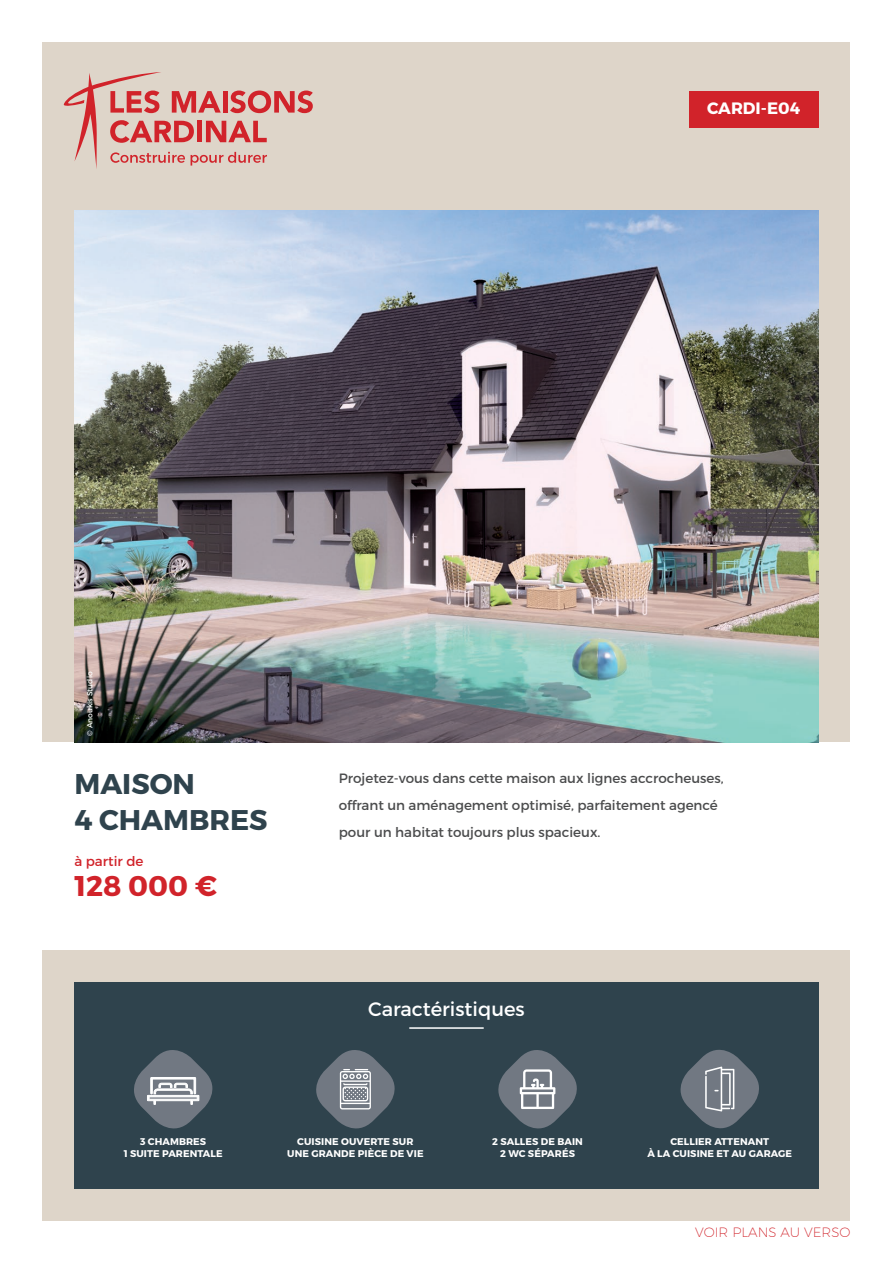
<style>
.page{position:relative;width:893px;height:1263px;background:#fff}
.page>*{position:absolute;margin:0;border:0;box-sizing:border-box;transform-origin:0 0}
.maison_x_chambres{font:700 28.5px "Montserrat";color:#2f434d}
.prix{font:700 28.5px "Montserrat";color:#d1232a}
.caractéristiques{font:19.5px "Montserrat";color:#fff}
.ref__fiche{font:700 16.5px "Montserrat";color:#fff}
.texte_descriptif{font:13.5px/27px "Montserrat";color:#4b4c4d}
.t1{font:200 13.5px "Montserrat";color:#d1232a}
.à_partir_de{font:13.5px "Montserrat";color:#d1232a}
.légendes_caractérist{font:700 9.75px/12px "Montserrat";letter-spacing:.01em;color:#fff;text-align:center}
.t2{font:7.5px "Montserrat";color:#fff}
</style>
<div class="page">
<div style="left:43px;top:950px;width:807px;height:270px;background:#ded5c9"></div>
<div style="left:74px;top:982px;width:745px;height:206px;background:#2f434d"></div>
<div style="left:43px;top:43px;width:807px;height:699px;background:#ded5c9"></div>
<img style="left:74px;top:210px;width:745px;height:532px">
<hr style="left:409px;top:1027px;width:75px;height:2px;background:#fff">
<svg style="left:64px;top:72px;width:249px;height:97px"></svg>
<div style="left:689px;top:91px;width:130px;height:36px;background:#d1232a"></div>
<svg style="left:134px;top:1050px;width:79px;height:79px"></svg>
<svg style="left:680px;top:1049px;width:79px;height:80px"></svg>
<svg style="left:316px;top:1050px;width:79px;height:79px"></svg>
<svg style="left:498px;top:1050px;width:79px;height:79px"></svg>
<p class="ref__fiche" style="left:707px;top:98px;width:95px">CARDI-E04</p>
<p class="t2" style="left:85px;top:736px;width:66px;rotate:-90deg">© Anoukis Studio</p>
<p class="maison_x_chambres" style="left:74px;top:766px;width:122px">MAISON</p>
<p class="maison_x_chambres" style="left:74px;top:802px;width:195px">4 CHAMBRES</p>
<p class="à_partir_de" style="left:74px;top:853px;width:71px">à partir de</p>
<p class="prix" style="left:74px;top:868px;width:144px">128 000 €</p>
<p class="texte_descriptif" style="left:339px;top:765px;width:386px">Projetez-vous dans cette maison aux lignes accrocheuses, offrant un aménagement optimisé, parfaitement agencé pour un habitat toujours plus spacieux.</p>
<p class="caractéristiques" style="left:368px;top:997px;width:158px">Caractéristiques</p>
<p class="légendes_caractérist" style="left:140px;top:1136px;width:68px">3 CHAMBRES</p>
<p class="légendes_caractérist" style="left:124px;top:1148px;width:100px">1 SUITE PARENTALE</p>
<p class="légendes_caractérist" style="left:297px;top:1136px;width:118px">CUISINE OUVERTE SUR</p>
<p class="légendes_caractérist" style="left:287px;top:1148px;width:138px">UNE GRANDE PIÈCE DE VIE</p>
<p class="légendes_caractérist" style="left:492px;top:1136px;width:92px">2 SALLES DE BAIN<br>2 WC SÉPARÉS</p>
<p class="légendes_caractérist" style="left:670px;top:1136px;width:100px">CELLIER ATTENANT</p>
<p class="légendes_caractérist" style="left:647px;top:1148px;width:146px">À LA CUISINE ET AU GARAGE</p>
<p class="t1" style="left:695px;top:1222px;width:157px">VOIR PLANS AU VERSO</p>
</div>
